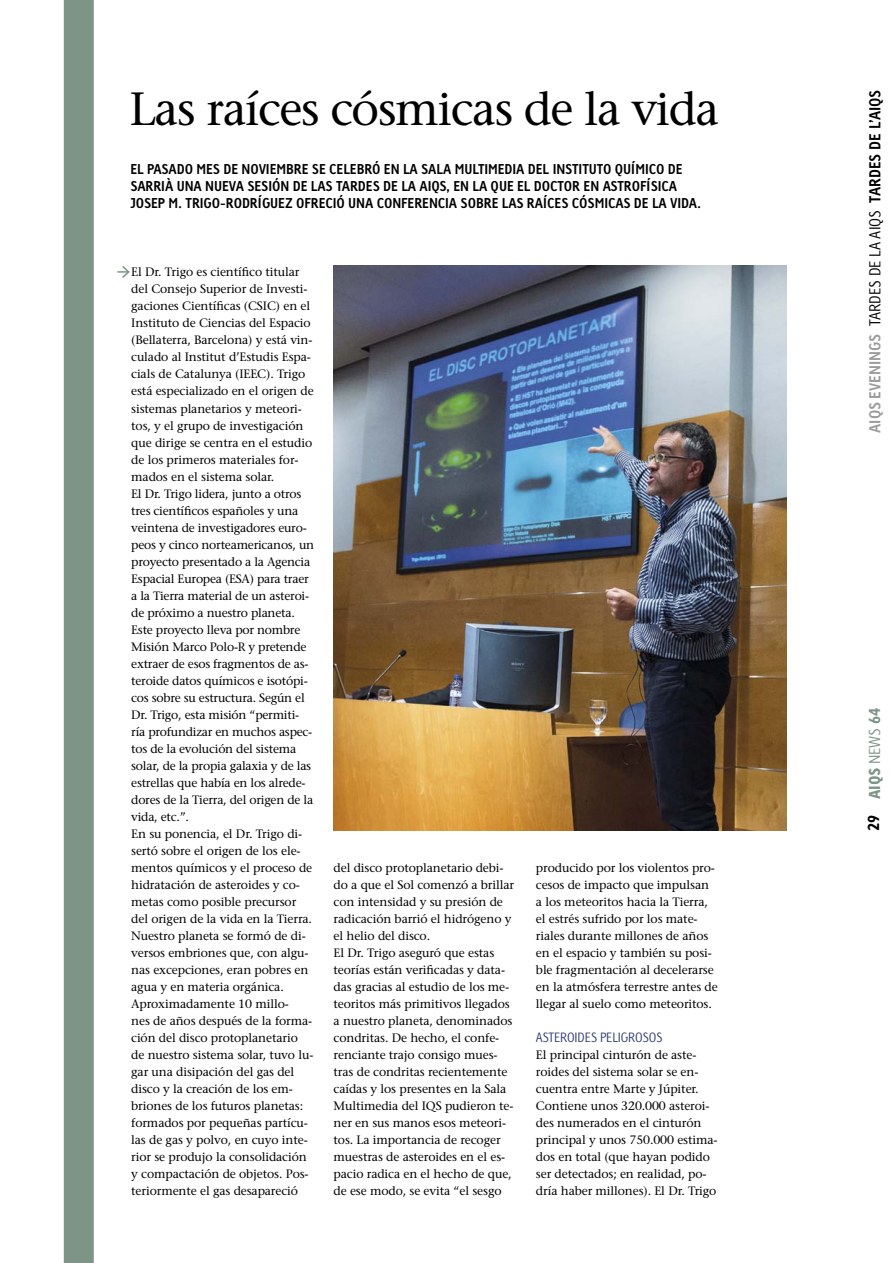
<style>
.page{position:relative;width:893px;height:1263px;background:#fff}
.page>*{position:absolute;margin:0;border:0;box-sizing:border-box;transform-origin:0 0}
.t1{font:46.5px "Stone Serif LT";letter-spacing:-.03em;color:#000}
.t2{font:300 15px "Linotype Tetria";color:#000}
.t3{font:15px "Linotype Tetria Black Tab";color:#7d9586}
.t4{font:15px "Linotype Tetria Black Tab";color:#000}
.t5{font:700 13.5px/17px "Linotype Tetria";letter-spacing:-.005em;color:#000}
.t6{font:300 12.75px "Linotype Tetria";letter-spacing:-.01em;color:#303f6e}
.t7{font:12.15px/17px "Stone Serif LT";letter-spacing:-.01em;color:#000}
.s1{font-weight:700;color:#9c9b9b}
.s2{font-weight:700}
.s3{font-family:"Linotype Tetria Light Tab"}
</style>
<div class="page">
<svg style="left:117px;top:266px;width:13px;height:12px"></svg>
<img style="left:334px;top:266px;width:453px;height:565px">
<div style="left:64px;top:0;width:30px;height:1263px;background:#7d9586"></div>
<h1 class="t1" style="left:129px;top:81px;width:591px">Las raíces cósmicas de la vida</h1>
<p class="t5" style="left:130px;top:161px;width:572px">EL PASADO MES DE NOVIEMBRE SE CELEBRÓ EN LA SALA MULTIMEDIA DEL INSTITUTO QUÍMICO DE<br>SARRIÀ UNA NUEVA SESIÓN DE LAS TARDES DE LA AI QS, EN LA QUE EL DOCTOR EN ASTROFÍSICA<br>JOSEP M. TRIGO-RODRÍGUEZ OFRECIÓ UNA CONFERENCIA SOBRE LAS RAÍCES CÓSMICAS DE LA VIDA.</p>
<p class="t7" style="left:131px;top:264px;width:185px">El Dr. Trigo es científico titular del Consejo Superior de Investi&shy;gaciones Científicas (CSIC) en el<br>Instituto de Ciencias del Espacio (Bellaterra, Barcelona) y está vin&shy;culado al Institut d’Estudis Espa&shy;cials de Catalunya (IEEC). Trigo está especializado en el origen de sistemas planetarios y meteori&shy;tos, y el grupo de investigación que dirige se centra en el estudio de los primeros materiales for&shy;mados en el sistema solar.<br>El Dr. Trigo lidera, junto a otros tres científicos españoles y una veintena de investigadores euro&shy;peos y cinco norteamericanos, un proyecto presentado a la Agencia<br>Espacial Europea (ESA) para traer a la Tierra material de un asteroi&shy;de próximo a nuestro planeta.<br>Este proyecto lleva por nombre<br>Misión Marco Polo-R y pretende extraer de esos fragmentos de as&shy;teroide datos químicos e isotópi&shy;cos sobre su estructura. Según el<br>Dr. Trigo, esta misión “permiti&shy;ría profundizar en muchos aspec&shy;tos de la evolución del sistema solar, de la propia galaxia y de las estrellas que había en los alrede&shy;dores de la Tierra, del origen de la vida, etc.”.<br>En su ponencia, el Dr. Trigo di&shy;sertó sobre el origen de los ele&shy;mentos químicos y el proceso de hidratación de asteroides y co&shy;metas como posible precursor del origen de la vida en la Tierra.<br>Nuestro planeta se formó de di&shy;versos embriones que, con algu&shy;nas excepciones, eran pobres en agua y en materia orgánica.<br>Aproximadamente 10 millo-<br>nes de años después de la forma&shy;ción del disco protoplanetario<br>de nuestro sistema solar, tuvo lu&shy;gar una disipación del gas del disco y la creación de los em&shy;briones de los futuros planetas: formados por pequeñas partícu&shy;las de gas y polvo, en cuyo inte&shy;rior se produjo la consolidación y compactación de objetos. Pos&shy;teriormente el gas desapareció</p>
<p class="t7" style="left:334px;top:859px;width:182px">del disco protoplanetario debi&shy;do a que el Sol comenzó a brillar con intensidad y su presión de radicación barrió el hidrógeno y el helio del disco.<br>El Dr. Trigo aseguró que estas teorías están verificadas y data&shy;das gracias al estudio de los me&shy;teoritos más primitivos llegados a nuestro planeta, denominados condritas. De hecho, el confe&shy;renciante trajo consigo mues&shy;tras de condritas recientemente caídas y los presentes en la Sala<br>Multimedia del IQS pudieron te&shy;ner en sus manos esos meteori&shy;tos. La importancia de recoger muestras de asteroides en el es&shy;pacio radica en el hecho de que, de ese modo, se evita “el sesgo</p>
<p class="t7" style="left:536px;top:859px;width:183px">producido por los violentos pro&shy;cesos de impacto que impulsan a los meteoritos hacia la Tierra, el estrés sufrido por los mate&shy;riales durante millones de años en el espacio y también su posi&shy;ble fragmentación al decelerarse en la atmósfera terrestre antes de llegar al suelo como meteoritos.</p>
<p class="t6" style="left:536px;top:1029px;width:128px">ASTEROI DES PELI GROSOS</p>
<p class="t7" style="left:536px;top:1046px;width:183px">El principal cinturón de aste&shy;roides del sistema solar se en&shy;cuentra entre Marte y Júpiter.<br>Contiene unos 320.000 asteroi&shy;des numerados en el cinturón principal y unos 750.000 estima&shy;dos en total (que hayan podido ser detectados; en realidad, po&shy;dría haber millones). El Dr. Trigo</p>
<p class="t2" style="left:866px;top:433px;width:343px;rotate:-90deg"><span class="s1">AIQS EVENINGS</span> TARDES DE LA AIQS <span class="s2">TARDES DE L’AIQS</span></p>
<p class="t3" style="left:865px;top:799px;width:93px;rotate:-90deg">AIQS <span class="s3">NEWS</span> 64</p>
<p class="t4" style="left:864px;top:831px;width:18px;rotate:-90deg">29</p>
</div>
